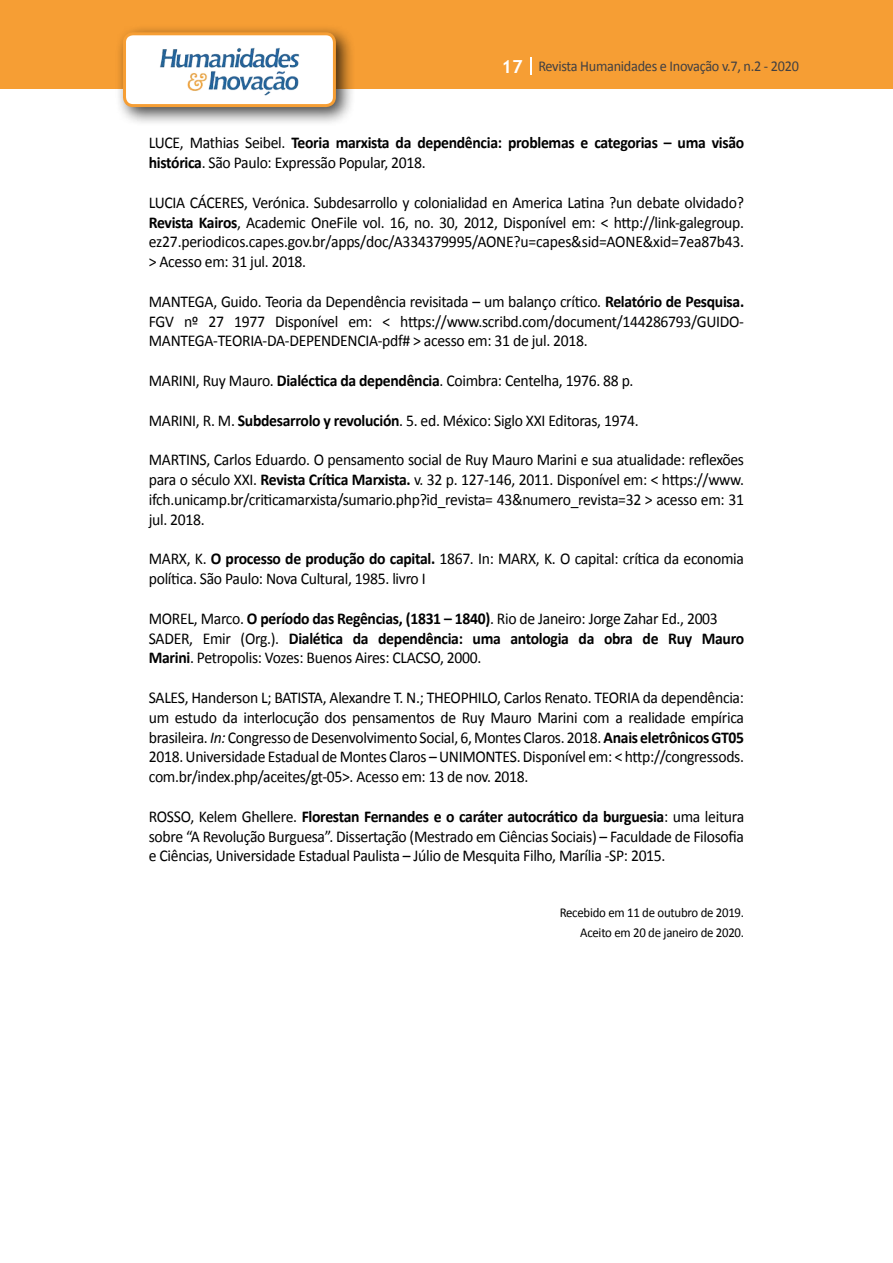
<style>
.page{position:relative;width:893px;height:1263px;background:#fff}
.page>*{position:absolute;margin:0;border:0;box-sizing:border-box;transform-origin:0 0}
.t1{font:16.5px/19.8px "Calibri";letter-spacing:-.02em;color:#000;text-align:justify;scale:.95 1}
.t2{font:700 16.5px/19.8px "Calibri";letter-spacing:-.02em;color:#000;scale:.95 1}
.t3{font:15px "Calibri";letter-spacing:-.02em;color:#414042;scale:.95 1}
.t4{font:13.5px/19.8px "Calibri";letter-spacing:-.02em;color:#000;text-align:right;scale:.95 1}
.s1{font-family:"Trebuchet MS";font-weight:700;font-size:18px;color:#fff}
.s2{font-weight:400}
.s3{font-weight:700}
.s4{font-style:italic}
</style>
<div class="page">
<div style="left:0;top:0;width:893px;height:88px;background:#f69e34"></div>
<svg style="left:530px;top:57px;width:2px;height:18px"></svg>
<div style="left:115px;top:24px;width:241px;height:103px;background:#000;opacity:.75"></div>
<div style="left:125px;top:34px;width:209px;height:72px;background:#fff;border-radius:9px"></div>
<img style="left:160px;top:47px;width:140px;height:49px">
<div style="left:123px;top:32px;width:213px;height:75px;border:3px solid #f69e34;border-radius:9px"></div>
<p class="t3" style="left:501px;top:57px;width:315px"><span class="s1">17</span> Revista Humanidades e Inovação v.7, n.2 - 2020</p>
<p class="t2" style="left:149px;top:133px;width:628px"><span class="s2">LUCE, Mathias Seibel.</span> Teoria marxista da dependência: problemas e categorias – uma visão histórica<span class="s2">. São Paulo: Expressão Popular, 2018.</span></p>
<p class="t1" style="left:149px;top:193px;width:628px">LUCIA CÁCERES, Verónica. Subdesarrollo y colonialidad en America Latina ?un debate olvidado?<br><span class="s3">Revista Kairos</span>, Academic OneFile vol. 16, no. 30, 2012, Disponível em: &lt; http://link-galegroup. ez27.periodicos.capes.gov.br/apps/doc/A334379995/AONE?u=capes&amp;sid=AONE&amp;xid=7ea87b43. &gt; Acesso em: 31 jul. 2018.</p>
<p class="t1" style="left:149px;top:292px;width:628px">MANTEGA, Guido. Teoria da Dependência revisitada – um balanço crítico. <span class="s3">Relatório de Pesquisa.<br></span>FGV nº 27 1977 Disponível em: &lt; https://www.scribd.com/document/144286793/GUIDO-MANTEGA-TEORIA-DA-DEPENDENCIA-pdf# &gt; acesso em: 31 de jul. 2018.</p>
<p class="t1" style="left:149px;top:371px;width:512px">MARINI, Ruy Mauro. <span class="s3">Dialéctica da dependência</span>. Coimbra: Centelha, 1976. 88 p.</p>
<p class="t1" style="left:149px;top:410px;width:517px">MARINI, R. M. <span class="s3">Subdesarrolo y revolución</span>. 5. ed. México: Siglo XXI Editoras, 1974.</p>
<p class="t1" style="left:149px;top:450px;width:628px">MARTINS, Carlos Eduardo. O pensamento social de Ruy Mauro Marini e sua atualidade: reflexões para o século XXI. <span class="s3">Revista Crítica Marxista.</span> v. 32 p. 127-146, 2011. Disponível em: &lt; https://www. ifch.unicamp.br/criticamarxista/sumario.php?id_revista= 43&amp;numero_revista=32 &gt; acesso em: 31 jul. 2018.</p>
<p class="t1" style="left:149px;top:549px;width:628px">MARX, K. <span class="s3">O processo de produção do capital.</span> 1867. In: MARX, K. O capital: crítica da economia política. São Paulo: Nova Cultural, 1985. livro I</p>
<p class="t1" style="left:149px;top:608px;width:628px;text-align:left">MOREL, Marco. <span class="s3">O período das Regências, (1831 – 1840)</span>. Rio de Janeiro: Jorge Zahar Ed., 2003<br>SADER, Emir (Org.). <span class="s3">Dialética da dependência: uma antologia da obra de Ruy Mauro<br>Marini</span>. Petropolis: Vozes: Buenos Aires: CLACSO, 2000.</p>
<p class="t1" style="left:149px;top:688px;width:628px">SALES, Handerson L; BATISTA, Alexandre T. N.; THEOPHILO, Carlos Renato. TEORIA da dependência: um estudo da interlocução dos pensamentos de Ruy Mauro Marini com a realidade empírica brasileira. <span class="s4">In:</span> Congresso de Desenvolvimento Social, 6, Montes Claros. 2018. <span class="s3">Anais eletrônicos GT05<br></span>2018. Universidade Estadual de Montes Claros – UNIMONTES. Disponível em: &lt; http://congressods. com.br/index.php/aceites/gt-05&gt;. Acesso em: 13 de nov. 2018.</p>
<p class="t1" style="left:149px;top:806px;width:628px">ROSSO, Kelem Ghellere. <span class="s3">Florestan Fernandes e o caráter autocrático da burguesia</span>: uma leitura sobre “A Revolução Burguesa”. Dissertação (Mestrado em Ciências Sociais) – Faculdade de Filosofia e Ciências, Universidade Estadual Paulista – Júlio de Mesquita Filho, Marília -SP: 2015.</p>
<p class="t4" style="left:560px;top:903px;width:196px">Recebido em 11 de outubro de 2019.<br>Aceito em 20 de janeiro de 2020.</p>
</div>
